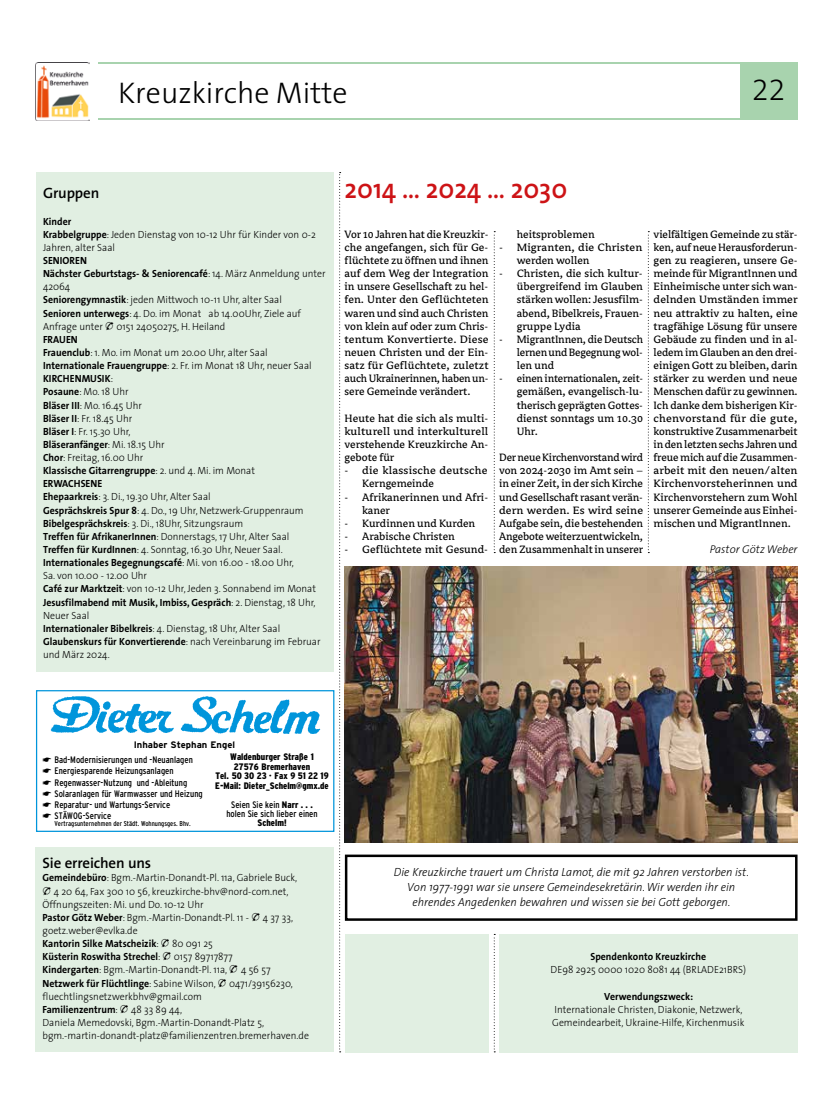
<style>
.page{position:relative;width:833px;height:1117px;background:#fff}
.page>*{position:absolute;margin:0;border:0;box-sizing:border-box;transform-origin:0 0}
.t1{font:300 30px "The Sans";color:#000}
.t2{font:30px "The Sans Light Expert";color:#000}
.t3{font:600 27.5px "The Sans";color:#cd1316;scale:.95 1}
.t4{font:600 15px "The Sans";letter-spacing:-.01em;color:#000}
.t5{font:11.88px/13.1px "Avance Pro";color:#000;text-align:justify}
.t6{font:italic 300 11.88px/15px "The Sans";color:#000;text-align:center;scale:.95 1}
.t7{font:11.88px/13.1px "Avance Pro";color:#000;scale:1.05 1}
.t8{font:11.88px/13.1px "Avance Pro";color:#000;scale:1.04 1}
.t9{font:italic 300 11.25px "The Sans";color:#000}
.t10{font:300 10.38px/13.1px "The Sans";color:#000;scale:.95 1}
.t11{font:700 10.38px "The Sans";color:#000;scale:.95 1}
.t12{font:condensed 9.38px/11.1px "Interstate";color:#000}
.t13{font:900 condensed 9.38px/9.4px "Interstate";color:#000;text-align:center}
.t14{font:700 9.38px "Interstate";color:#000}
.t15{font:condensed 7px "Interstate";color:#000}
.s1{font-weight:700}
.s2{font-family:"European Pi Three";font-weight:400;font-size:11.25px}
.s3{font-weight:900}
</style>
<div class="page">
<div style="left:344px;top:933px;width:144px;height:118px;background:#e1efe2"></div>
<img style="left:344px;top:566px;width:453px;height:275px">
<div style="left:345px;top:854px;width:452px;height:66px;border:2px solid #000"></div>
<hr style="left:98px;top:118px;width:699px;height:1px;background:#a8d3ae">
<div style="left:740px;top:62px;width:57px;height:57px;background:#a8d3ae"></div>
<hr style="left:98px;top:62px;width:699px;height:2px;background:#a8d3ae">
<img style="left:35px;top:62px;width:54px;height:58px">
<div style="left:36px;top:172px;width:298px;height:499px;background:#e1efe2"></div>
<div style="left:35px;top:847px;width:299px;height:204px;background:#e1efe2"></div>
<svg style="left:339px;top:172px;width:2px;height:880px"></svg>
<svg style="left:494px;top:933px;width:1px;height:119px"></svg>
<svg style="left:494px;top:231px;width:1px;height:322px"></svg>
<svg style="left:648px;top:231px;width:1px;height:322px"></svg>
<div style="left:499px;top:933px;width:298px;height:118px;background:#e1efe2"></div>
<div style="left:36px;top:690px;width:298px;height:141px;border:1px solid #0095db"></div>
<img style="left:50px;top:696px;width:271px;height:37px">
<h1 class="t1" style="left:118px;top:68px;width:231px">Kreuzkirche Mitte</h1>
<h1 class="t2" style="left:752px;top:65px;width:35px">22</h1>
<h3 class="t4" style="left:43px;top:181px;width:58px">Gruppen</h3>
<p class="t10" style="left:43px;top:214px;width:289px"><span class="s1">Kinder<br>Krabbelgruppe</span>: Jeden Dienstag von 10-12 Uhr für Kinder von 0-2<br>Jahren, alter Saal</p>
<p class="t10" style="left:43px;top:253px;width:299px"><span class="s1">SENIOREN<br>Nächster Geburtstags- &amp; Seniorencafé</span>: 14. März Anmeldung unter 42064<br><span class="s1">Seniorengymnastik</span>: jeden Mittwoch 10-11 Uhr, alter Saal<br><span class="s1">Senioren unterwegs</span>: 4. Do. im Monat ab 14.00Uhr, Ziele auf Anfrage unter <span class="s2">T</span> 0151 24050275, H. Heiland<br><span class="s1">FRAUEN<br>Frauenclub</span>: 1. Mo. im Monat um 20.00 Uhr, alter Saal <span class="s1">Internationale Frauengruppe</span>: 2. Fr. im Monat 18 Uhr, neuer Saal <span class="s1">KIRCHENMUSIK</span>:<br><span class="s1">Posaune</span>: Mo. 18 Uhr<br><span class="s1">Bläser III</span>: Mo. 16.45 Uhr<br><span class="s1">Bläser II</span>: Fr. 18.45 Uhr<br><span class="s1">Bläser I</span>: Fr. 15.30 Uhr,<br><span class="s1">Bläseranfänger</span>: Mi. 18.15 Uhr<br><span class="s1">Chor</span>: Freitag, 16.00 Uhr<br><span class="s1">Klassische Gitarrengruppe</span>: 2. und 4. Mi. im Monat<br><span class="s1">ERWACHSENE<br>Ehepaarkreis</span>: 3. Di., 19.30 Uhr, Alter Saal<br><span class="s1">Gesprächskreis Spur 8</span>: 4. Do., 19 Uhr, Netzwerk-Gruppenraum <span class="s1">Bibelgesprächskreis</span>: 3. Di., 18Uhr, Sitzungsraum<br><span class="s1">Treffen für AfrikanerInnen</span>: Donnerstags, 17 Uhr, Alter Saal<br><span class="s1">Treffen für KurdInnen</span>: 4. Sonntag, 16.30 Uhr, Neuer Saal.<br><span class="s1">Internationales Begegnungscafé</span>: Mi. von 16.00 - 18.00 Uhr,<br>Sa. von 10.00 - 12.00 Uhr<br><span class="s1">Café zur Marktzeit</span>: von 10-12 Uhr, Jeden 3. Sonnabend im Monat <span class="s1">Jesusfilmabend mit Musik, Imbiss, Gespräch</span>: 2. Dienstag, 18 Uhr, Neuer Saal<br><span class="s1">Internationaler Bibelkreis</span>: 4. Dienstag, 18 Uhr, Alter Saal <span class="s1">Glaubenskurs für Konvertierende</span>: nach Vereinbarung im Februar und März 2024.</p>
<h2 class="t3" style="left:344px;top:166px;width:236px">2014 … 2024 … 2030</h2>
<p class="t5" style="left:344px;top:228px;width:145px">Vor 10 Jahren hat die Kreuzkir&shy;che angefangen, sich für Ge&shy;flüchtete zu öffnen und ihnen auf dem Weg der Integration in unsere Gesellschaft zu hel&shy;fen. Unter den Geflüchteten waren und sind auch Christen von klein auf oder zum Chris&shy;tentum Konvertierte. Diese neuen Christen und der Ein&shy;satz für Geflüchtete, zuletzt auch Ukrainerinnen, haben un&shy;sere Gemeinde verändert.</p>
<p class="t5" style="left:344px;top:411px;width:145px">Heute hat die sich als multi&shy;kulturell und interkulturell verstehende Kreuzkirche An&shy;gebote für</p>
<p class="t7" style="left:362px;top:464px;width:121px;text-indent:-18px">- die klassische deutsche<br>Kerngemeinde</p>
<p class="t5" style="left:362px;top:490px;width:127px;text-indent:-18px">- Afrikanerinnen und Afri&shy;kaner</p>
<p class="t5" style="left:344px;top:516px;width:132px">- Kurdinnen und Kurden</p>
<p class="t5" style="left:344px;top:530px;width:112px">- Arabische Christen</p>
<p class="t5" style="left:344px;top:543px;width:145px">- Geflüchtete mit Gesund-</p>
<p class="t5" style="left:517px;top:228px;width:79px">heitsproblemen</p>
<p class="t8" style="left:517px;top:241px;width:122px;text-indent:-18px">- Migranten, die Christen werden wollen</p>
<p class="t5" style="left:517px;top:267px;width:128px;text-indent:-18px">- Christen, die sich kultur&shy;übergreifend im Glauben stärken wollen: Jesusfilm&shy;abend, Bibelkreis, Frauen&shy;gruppe Lydia</p>
<p class="t5" style="left:517px;top:333px;width:128px;text-indent:-18px">- MigrantInnen, die Deutsch lernen und Begegnung wol&shy;len und</p>
<p class="t5" style="left:517px;top:372px;width:128px;text-indent:-18px">- einen internationalen, zeit&shy;gemäßen, evangelisch-lu&shy;therisch geprägten Gottes&shy;dienst sonntags um 10.30<br>Uhr.</p>
<p class="t5" style="left:499px;top:451px;width:145px">Der neue Kirchenvorstand wird von 2024-2030 im Amt sein – in einer Zeit, in der sich Kirche und Gesellschaft rasant verän&shy;dern werden. Es wird seine Aufgabe sein, die bestehenden Angebote weiterzuentwickeln, den Zusammenhalt in unserer</p>
<p class="t5" style="left:653px;top:228px;width:145px">vielfältigen Gemeinde zu stär&shy;ken, auf neue Herausforderun&shy;gen zu reagieren, unsere Ge&shy;meinde für MigrantInnen und Einheimische unter sich wan&shy;delnden Umständen immer neu attraktiv zu halten, eine tragfähige Lösung für unsere Gebäude zu finden und in al&shy;ledem im Glauben an den drei&shy;einigen Gott zu bleiben, darin stärker zu werden und neue Menschen dafür zu gewinnen.<br>Ich danke dem bisherigen Kir&shy;chenvorstand für die gute, konstruktive Zusammenarbeit in den letzten sechs Jahren und freue mich auf die Zusammen&shy;arbeit mit den neuen/alten Kirchenvorsteherinnen und Kirchenvorstehern zum Wohl unserer Gemeinde aus Einhei&shy;mischen und MigrantInnen.</p>
<p class="t9" style="left:710px;top:540px;width:89px">Pastor Götz Weber</p>
<p class="t14" style="left:134px;top:739px;width:103px">Inhaber Stephan Engel</p>
<p class="t12" style="left:43px;top:754px;width:162px">☛ Bad-Modernisierungen und -Neuanlagen ☛ Energiesparende Heizungsanlagen<br>☛ Regenwasser-Nutzung und -Ableitung<br>☛ Solaranlagen für Warmwasser und Heizung ☛ Reparatur- und Wartungs-Service<br>☛ STÄWOG-Service</p>
<p class="t15" style="left:55px;top:819px;width:138px">Vertragsunternehmen der Städt. Wohnungsges. Bhv.</p>
<p class="t13" style="left:215px;top:752px;width:115px">Waldenburger Straße 1<br>27576 Bremerhaven<br>Tel. 50 30 23 · Fax 9 51 22 19<br>E-Mail: Dieter_Schelm@gmx.de</p>
<p class="t12" style="left:226px;top:799px;width:93px;line-height:9.4px;text-align:center">Seien Sie kein <span class="s3">Narr . . . </span>holen Sie sich lieber einen</p>
<p class="t13" style="left:257px;top:818px;width:31px">Schelm!</p>
<h3 class="t4" style="left:43px;top:850px;width:110px">Sie erreichen uns</h3>
<p class="t10" style="left:43px;top:870px;width:282px"><span class="s1">Gemeindebüro</span>: Bgm.-Martin-Donandt-Pl. 11a, Gabriele Buck,<br><span class="s2">T</span> 4 20 64, Fax 300 10 56, kreuzkirche-bhv@nord-com.net, Öffnungszeiten: Mi. und Do. 10-12 Uhr<br><span class="s1">Pastor Götz Weber</span>: Bgm.-Martin-Donandt-Pl. 11 - <span class="s2">T</span> 4 37 33, goetz.weber@evlka.de<br><span class="s1">Kantorin Silke Matscheizik</span>: <span class="s2">T</span> 80 091 25<br><span class="s1">Küsterin Roswitha Strechel</span>: <span class="s2">T</span> 0157 89717877<br><span class="s1">Kindergarten</span>: Bgm.-Martin-Donandt-Pl. 11a, <span class="s2">T</span> 4 56 57<br><span class="s1">Netzwerk für Flüchtlinge</span>: Sabine Wilson, <span class="s2">T</span> 0471/39156230, fluechtlingsnetzwerkbhv@gmail.com<br><span class="s1">Familienzentrum</span>: <span class="s2">T</span> 48 33 89 44,<br>Daniela Memedovski, Bgm.-Martin-Donandt-Platz 5, bgm.-martin-donandt-platz@familienzentren.bremerhaven.de</p>
<p class="t6" style="left:394px;top:863px;width:375px">Die Kreuzkirche trauert um Christa Lamot, die mit 92 Jahren verstorben ist.<br>Von 1977-1991 war sie unsere Gemeindesekretärin. Wir werden ihr ein ehrendes Angedenken bewahren und wissen sie bei Gott geborgen.</p>
<p class="t11" style="left:590px;top:947px;width:123px">Spendenkonto Kreuzkirche</p>
<p class="t10" style="left:550px;top:962px;width:207px">DE98 2925 0000 1020 8081 44 (BRLADE21BRS)</p>
<p class="t11" style="left:604px;top:987px;width:95px">Verwendungszweck:</p>
<p class="t10" style="left:552px;top:1002px;width:204px">Internationale Christen, Diakonie, Netzwerk,<br>Gemeindearbeit, Ukraine-Hilfe, Kirchenmusik</p>
</div>
